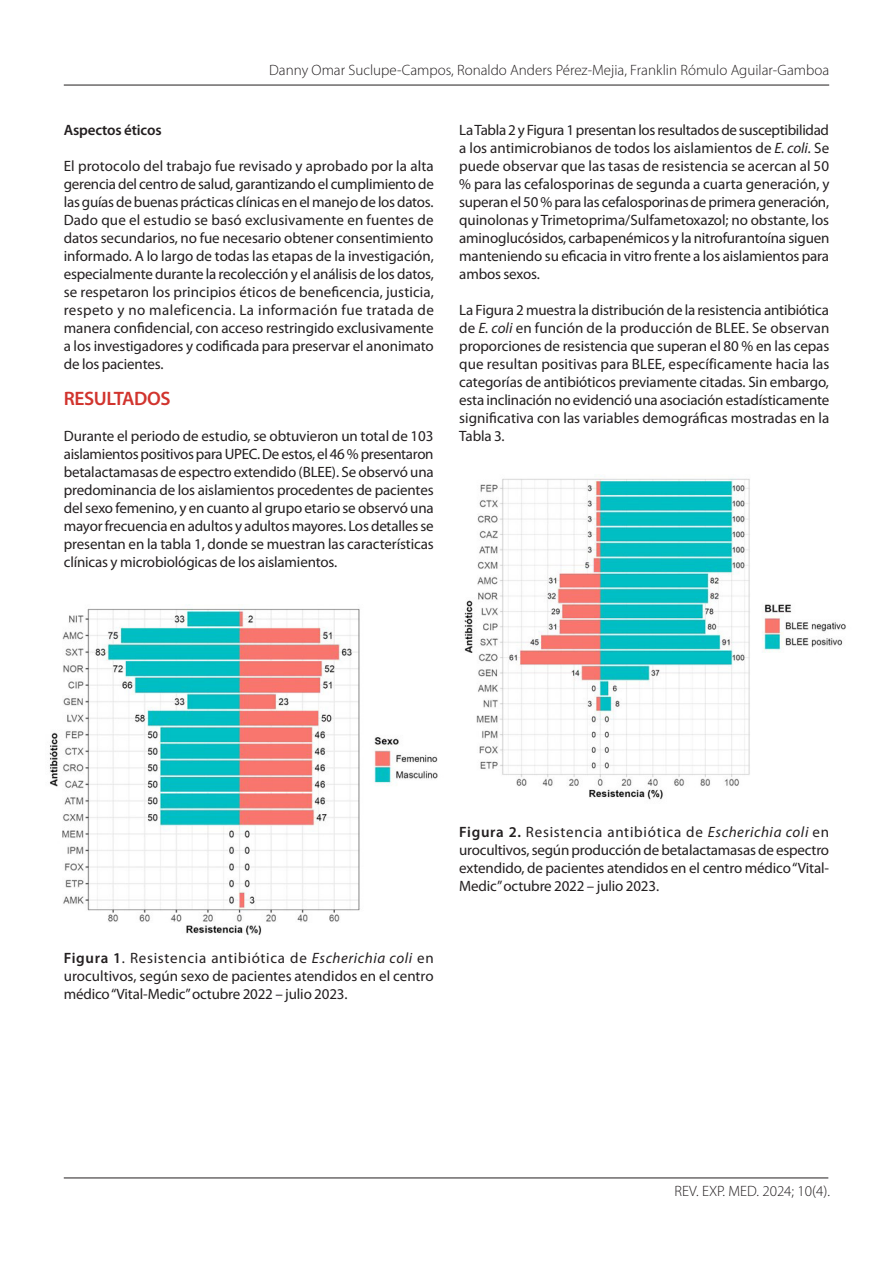
<style>
.page{position:relative;width:893px;height:1263px;background:#fff}
.page>*{position:absolute;margin:0;border:0;box-sizing:border-box;transform-origin:0 0}
.titulos{font:600 19.5px "Myriad Pro";letter-spacing:-.02em;color:#d1342e}
.parrafo_final{font:15px/18px "Myriad Pro";letter-spacing:-.01em;color:#231f20;text-align:justify}
.t1{font:300 15px "Myriad Pro";color:#231f20}
.parrafo_final-2{font:600 15px "Myriad Pro";letter-spacing:-.01em;color:#231f20}
.s1{font-style:italic}
.s2{font-weight:600}
</style>
<div class="page">
<hr style="left:64px;top:85px;width:765px;height:1px;background:#231f20">
<hr style="left:64px;top:1177px;width:764px;height:1px;background:#231f20">
<img style="left:49px;top:608px;width:389px;height:327px">
<img style="left:464px;top:477px;width:382px;height:323px">
<p class="t1" style="left:269px;top:61px;width:561px">Danny Omar Suclupe-Campos, Ronaldo Anders Pérez-Mejia, Franklin Rómulo Aguilar-Gamboa</p>
<p class="parrafo_final-2" style="left:64px;top:120px;width:99px">Aspectos éticos</p>
<p class="parrafo_final" style="left:64px;top:156px;width:372px">El protocolo del trabajo fue revisado y aprobado por la alta gerencia del centro de salud, garantizando el cumplimiento de las guías de buenas prácticas clínicas en el manejo de los datos.<br>Dado que el estudio se basó exclusivamente en fuentes de datos secundarios, no fue necesario obtener consentimiento informado. A lo largo de todas las etapas de la investigación, especialmente durante la recolección y el análisis de los datos, se respetaron los principios éticos de beneficencia, justicia, respeto y no maleficencia. La información fue tratada de manera confidencial, con acceso restringido exclusivamente a los investigadores y codificada para preservar el anonimato de los pacientes.</p>
<p class="titulos" style="left:64px;top:386px;width:108px">RESULTADOS</p>
<p class="parrafo_final" style="left:64px;top:427px;width:372px">Durante el periodo de estudio, se obtuvieron un total de 103 aislamientos positivos para UPEC. De estos, el 46 % presentaron betalactamasas de espectro extendido (BLEE). Se observó una predominancia de los aislamientos procedentes de pacientes del sexo femenino, y en cuanto al grupo etario se observó una mayor frecuencia en adultos y adultos mayores. Los detalles se presentan en la tabla 1, donde se muestran las características clínicas y microbiológicas de los aislamientos.</p>
<p class="parrafo_final" style="left:459px;top:120px;width:372px">La Tabla 2 y Figura 1 presentan los resultados de susceptibilidad a los antimicrobianos de todos los aislamientos de <span class="s1">E. coli.</span> Se puede observar que las tasas de resistencia se acercan al 50 % para las cefalosporinas de segunda a cuarta generación, y superan el 50 % para las cefalosporinas de primera generación, quinolonas y Trimetoprima/Sulfametoxazol; no obstante, los aminoglucósidos, carbapenémicos y la nitrofurantoína siguen manteniendo su eficacia in vitro frente a los aislamientos para ambos sexos.</p>
<p class="parrafo_final" style="left:459px;top:300px;width:372px">La Figura 2 muestra la distribución de la resistencia antibiótica de <span class="s1">E. coli</span> en función de la producción de BLEE. Se observan proporciones de resistencia que superan el 80 % en las cepas que resultan positivas para BLEE, específicamente hacia las categorías de antibióticos previamente citadas. Sin embargo, esta inclinación no evidenció una asociación estadísticamente significativa con las variables demográficas mostradas en la Tabla 3.</p>
<p class="parrafo_final" style="left:64px;top:949px;width:371px"><span class="s2">Figura 1</span>. Resistencia antibiótica de <span class="s1">Escherichia coli</span> en urocultivos, según sexo de pacientes atendidos en el centro médico “Vital-Medic” octubre 2022 – julio 2023.</p>
<p class="parrafo_final" style="left:459px;top:822px;width:371px"><span class="s2">Figura 2.</span> Resistencia antibiótica de <span class="s1">Escherichia coli</span> en urocultivos, según producción de betalactamasas de espectro extendido, de pacientes atendidos en el centro médico “Vital-Medic” octubre 2022 – julio 2023.</p>
<p class="t1" style="left:674px;top:1182px;width:157px">REV. EXP. MED. 2024; 10(4).</p>
</div>
